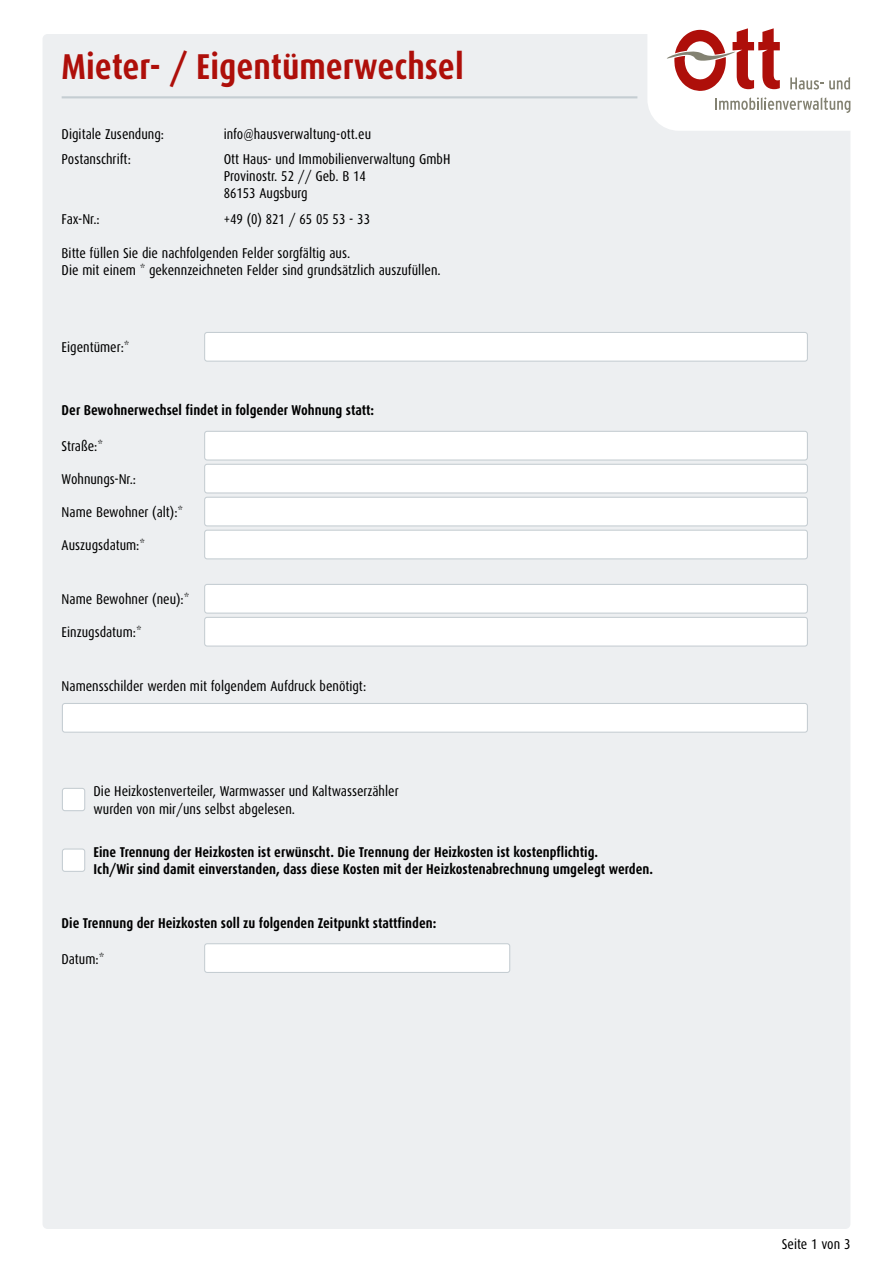
<style>
.page{position:relative;width:893px;height:1263px;background:#fff}
.page>*{position:absolute;margin:0;border:0;box-sizing:border-box;transform-origin:0 0}
.t1{font:700 36px "Dax Condensed";color:#ae0f0a}
.t2{font:14.25px/17.1px "Dax Condensed";color:#000}
.t3{font:700 14.25px/17.1px "Dax Condensed";color:#000}
</style>
<div class="page">
<div style="left:43px;top:34px;width:807px;height:1195px;background:#edeff1;border-radius:5px"></div>
<svg style="left:648px;top:28px;width:203px;height:103px;background:#ecd5d4"></svg>
<hr style="left:62px;top:96px;width:575px;height:2px;background:#c5cdd2">
<div style="left:205px;top:332px;width:602px;height:29px;background:#fff;border-radius:3px"></div>
<div style="left:204px;top:332px;width:604px;height:30px;border:1px solid #c5cdd2;border-radius:3px"></div>
<div style="left:205px;top:431px;width:602px;height:29px;background:#fff;border-radius:3px"></div>
<div style="left:204px;top:431px;width:604px;height:29px;border:1px solid #c5cdd2;border-radius:3px"></div>
<div style="left:205px;top:464px;width:602px;height:29px;background:#fff;border-radius:3px"></div>
<div style="left:204px;top:464px;width:604px;height:29px;border:1px solid #c5cdd2;border-radius:3px"></div>
<div style="left:205px;top:497px;width:602px;height:29px;background:#fff;border-radius:3px"></div>
<div style="left:204px;top:497px;width:604px;height:29px;border:1px solid #c5cdd2;border-radius:3px"></div>
<div style="left:205px;top:530px;width:602px;height:29px;background:#fff;border-radius:3px"></div>
<div style="left:204px;top:530px;width:604px;height:29px;border:1px solid #c5cdd2;border-radius:3px"></div>
<div style="left:205px;top:584px;width:602px;height:29px;background:#fff;border-radius:3px"></div>
<div style="left:204px;top:584px;width:604px;height:30px;border:1px solid #c5cdd2;border-radius:3px"></div>
<div style="left:205px;top:617px;width:602px;height:29px;background:#fff;border-radius:3px"></div>
<div style="left:204px;top:617px;width:604px;height:30px;border:1px solid #c5cdd2;border-radius:3px"></div>
<div style="left:62px;top:788px;width:23px;height:23px;background:#fff;border-radius:3px"></div>
<div style="left:62px;top:788px;width:23px;height:23px;border:1px solid #c5cdd2;border-radius:3px"></div>
<div style="left:62px;top:849px;width:23px;height:22px;background:#fff;border-radius:3px"></div>
<div style="left:62px;top:848px;width:23px;height:24px;border:1px solid #c5cdd2;border-radius:3px"></div>
<div style="left:205px;top:944px;width:305px;height:28px;background:#fff;border-radius:3px"></div>
<div style="left:204px;top:943px;width:306px;height:30px;border:1px solid #c5cdd2;border-radius:3px"></div>
<div style="left:62px;top:703px;width:745px;height:29px;background:#fff;border-radius:3px"></div>
<div style="left:62px;top:703px;width:746px;height:30px;border:1px solid #c5cdd2;border-radius:3px"></div>
<h1 class="t1" style="left:62px;top:47px;width:404px">Mieter- / Eigentümerwechsel</h1>
<p class="t2" style="left:62px;top:125px;width:104px">Digitale Zusendung:</p>
<p class="t2" style="left:224px;top:125px;width:149px">info@hausverwaltung-ott.eu</p>
<p class="t2" style="left:62px;top:151px;width:71px">Postanschrift:</p>
<p class="t2" style="left:224px;top:151px;width:228px">Ott Haus- und Immobilienverwaltung GmbH<br>Provinostr. 52 // Geb. B 14<br>86153 Augsburg</p>
<p class="t2" style="left:62px;top:211px;width:40px">Fax-Nr.:</p>
<p class="t2" style="left:224px;top:211px;width:148px">+49 (0) 821 / 65 05 53 - 33</p>
<p class="t2" style="left:62px;top:245px;width:381px">Bitte füllen Sie die nachfolgenden Felder sorgfältig aus.<br>Die mit einem * gekennzeichneten Felder sind grundsätzlich auszufüllen.</p>
<p class="t2" style="left:62px;top:339px;width:69px">Eigentümer:*</p>
<p class="t3" style="left:62px;top:402px;width:314px">Der Bewohnerwechsel findet in folgender Wohnung statt:</p>
<p class="t2" style="left:62px;top:438px;width:43px">Straße:*</p>
<p class="t2" style="left:62px;top:471px;width:76px">Wohnungs-Nr.:</p>
<p class="t2" style="left:62px;top:504px;width:123px">Name Bewohner (alt):*</p>
<p class="t2" style="left:62px;top:537px;width:85px">Auszugsdatum:*</p>
<p class="t2" style="left:62px;top:591px;width:129px">Name Bewohner (neu):*</p>
<p class="t2" style="left:62px;top:624px;width:81px">Einzugsdatum:*</p>
<p class="t2" style="left:62px;top:678px;width:306px">Namensschilder werden mit folgendem Aufdruck benötigt:</p>
<p class="t2" style="left:94px;top:783px;width:307px">Die Heizkostenverteiler, Warmwasser und Kaltwasserzähler wurden von mir/uns selbst abgelesen.</p>
<p class="t3" style="left:94px;top:844px;width:561px">Eine Trennung der Heizkosten ist erwünscht. Die Trennung der Heizkosten ist kostenpflichtig.<br>Ich/Wir sind damit einverstanden, dass diese Kosten mit der Heizkostenabrechnung umgelegt werden.</p>
<p class="t3" style="left:62px;top:914px;width:376px">Die Trennung der Heizkosten soll zu folgenden Zeitpunkt stattfinden:</p>
<p class="t2" style="left:62px;top:950px;width:44px">Datum:*</p>
<p class="t2" style="left:782px;top:1235px;width:70px">Seite 1 von 3</p>
</div>
